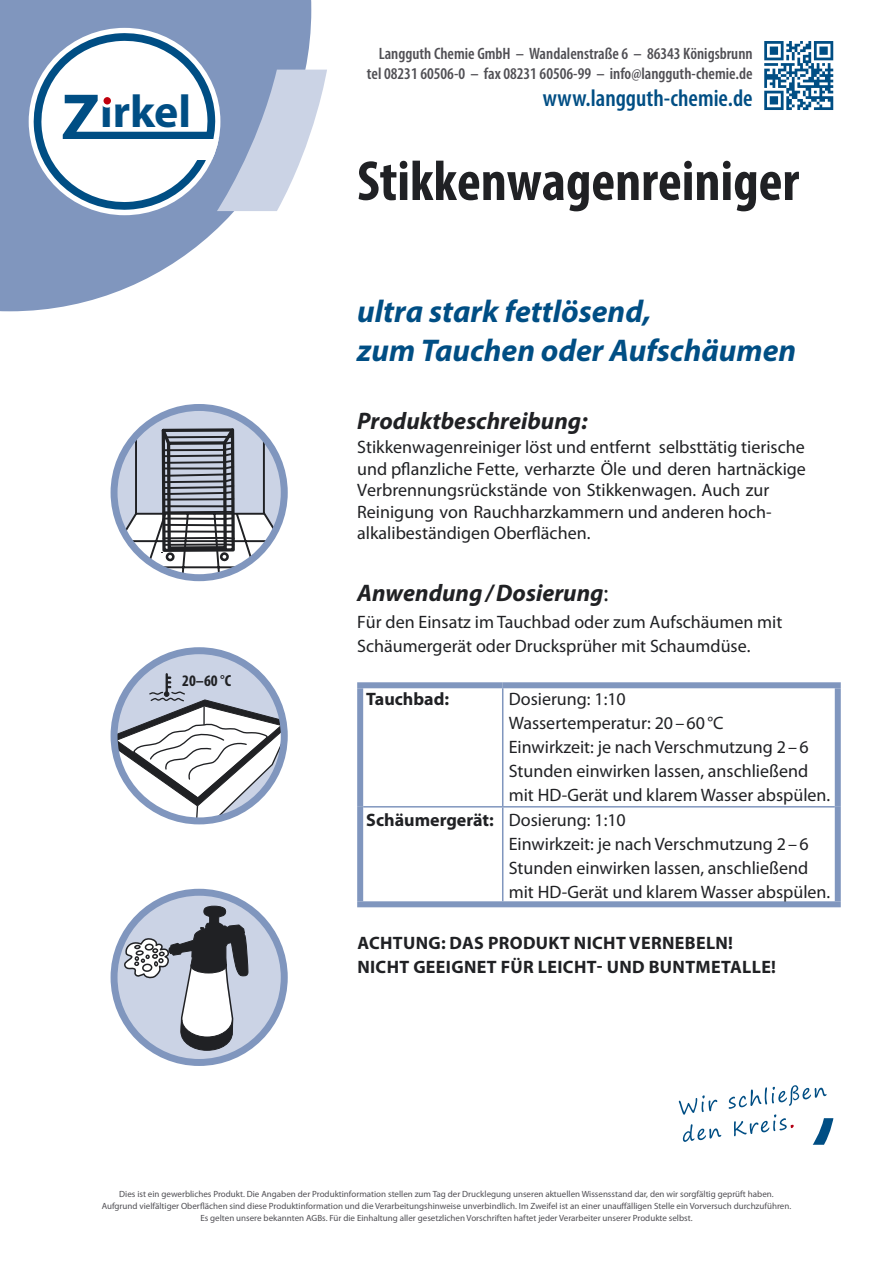
<style>
.page{position:relative;width:893px;height:1263px;background:#fff}
.page>*{position:absolute;margin:0;border:0;box-sizing:border-box;transform-origin:0 0}
.t1{font:700 condensed 56.85px "Myriad Pro";color:#202124}
.t2{font:700 45.9px "Myriad Pro";color:#004e84}
.t3{font:italic 700 31.5px/39px "Myriad Pro";color:#004e84}
.t4{font:italic 700 24px "Myriad Pro";color:#202124}
.t5{font:600 condensed 24px "Myriad Pro";color:#004e84}
.t6{font:18px/24px "Myriad Pro";color:#202124}
.t7{font:700 18px "Myriad Pro";letter-spacing:.02em;color:#202124}
.t8{font:700 18px "Myriad Pro";color:#202124}
.t9{font:600 condensed 16.5px "Myriad Pro";color:#504f54}
.t10{font:700 condensed 16.05px "Myriad Pro";color:#202124}
.t11{font:9px "Myriad Pro";color:#504f54}
.s1{font-weight:400;font-style:normal}
</style>
<div class="page">
<svg style="left:114px;top:407px;width:170px;height:171px"></svg>
<div style="left:111px;top:404px;width:177px;height:177px;border:7px solid #8096be;border-radius:50%"></div>
<svg style="left:114px;top:651px;width:170px;height:170px;background:#bfc9de"></svg>
<div style="left:166px;top:673px;width:2px;height:21px;border:1px solid #202124"></div>
<svg style="left:114px;top:674px;width:170px;height:147px"></svg>
<div style="left:111px;top:647px;width:177px;height:177px;border:7px solid #8096be;border-radius:50%"></div>
<svg style="left:114px;top:892px;width:170px;height:170px;background:#bec8de"></svg>
<svg style="left:124px;top:906px;width:124px;height:145px"></svg>
<div style="left:111px;top:889px;width:177px;height:177px;border:7px solid #8096be;border-radius:50%"></div>
<div style="left:357px;top:682px;width:146px;height:6px;background:#8096be"></div>
<div style="left:357px;top:688px;width:6px;height:119px;background:#8096be"></div>
<div style="left:503px;top:682px;width:338px;height:6px;background:#8096be"></div>
<div style="left:835px;top:688px;width:6px;height:119px;background:#8096be"></div>
<div style="left:357px;top:807px;width:6px;height:94px;background:#8096be"></div>
<div style="left:835px;top:807px;width:6px;height:94px;background:#8096be"></div>
<div style="left:357px;top:901px;width:484px;height:6px;background:#8096be"></div>
<hr style="left:502px;top:688px;width:1px;height:118px;background:#8096be">
<hr style="left:363px;top:806px;width:472px;height:1px;background:#8096be">
<hr style="left:502px;top:807px;width:1px;height:94px;background:#8096be">
<svg style="left:0;top:0;width:311px;height:311px;fill:#8096be"></svg>
<svg style="left:34px;top:33px;width:293px;height:178px"></svg>
<svg style="left:679px;top:1095px;width:38px;height:20px"></svg>
<svg style="left:683px;top:1124px;width:38px;height:18px"></svg>
<svg style="left:729px;top:1085px;width:104px;height:60px"></svg>
<svg style="left:764px;top:41px;width:69px;height:69px"></svg>
<p class="t2" style="left:100px;top:86px;width:93px">irkel</p>
<p class="t10" style="left:182px;top:672px;width:51px">20–60 °C</p>
<p class="t9" style="left:379px;top:45px;width:375px">Langguth Chemie GmbH – Wandalenstraße 6 – 86343 Königsbrunn</p>
<p class="t9" style="left:367px;top:64px;width:387px">tel 08231 60506-0 – fax 08231 60506-99 – info@langguth-chemie.de</p>
<p class="t5" style="left:543px;top:85px;width:211px">www.langguth-chemie.de</p>
<p class="t1" style="left:357px;top:146px;width:443px">Stikkenwagenreiniger</p>
<p class="t3" style="left:357px;top:292px;width:440px">ultra stark fettlösend,<br>zum Tauchen oder Aufschäumen</p>
<p class="t4" style="left:357px;top:407px;width:232px">Produktbeschreibung:</p>
<p class="t6" style="left:357px;top:436px;width:450px;line-height:21.6px">Stikkenwagenreiniger löst und entfernt selbsttätig tierische und pflanzliche Fette, verharzte Öle und deren hartnäckige Verbrennungsrückstände von Stikkenwagen. Auch zur Reinigung von Rauchharzkammern und anderen hoch&shy;alkalibeständigen Oberflächen.</p>
<p class="t4" style="left:357px;top:580px;width:253px">Anwendung / Dosierung<span class="s1">:</span></p>
<p class="t6" style="left:357px;top:610px;width:427px">Für den Einsatz im Tauchbad oder zum Aufschäumen mit<br>Schäumergerät oder Drucksprüher mit Schaumdüse.</p>
<p class="t8" style="left:366px;top:689px;width:85px">Tauchbad:</p>
<p class="t6" style="left:509px;top:687px;width:119px">Dosierung: 1:10</p>
<p class="t6" style="left:509px;top:711px;width:216px">Wassertemperatur: 20 – 60 °C</p>
<p class="t6" style="left:509px;top:735px;width:323px">Einwirkzeit: je nach Verschmutzung 2 – 6<br>Stunden einwirken lassen, anschließend mit HD-Gerät und klarem Wasser abspülen.</p>
<p class="t8" style="left:366px;top:810px;width:129px">Schäumergerät:</p>
<p class="t6" style="left:509px;top:809px;width:119px">Dosierung: 1:10</p>
<p class="t6" style="left:509px;top:833px;width:323px">Einwirkzeit: je nach Verschmutzung 2 – 6<br>Stunden einwirken lassen, anschließend mit HD-Gerät und klarem Wasser abspülen.</p>
<p class="t7" style="left:357px;top:933px;width:377px">ACHTUNG: DAS PRODUKT NICHT VERNEBELN!</p>
<p class="t7" style="left:357px;top:957px;width:420px">NICHT GEEIGNET FÜR LEICHT- UND BUNTMETALLE!</p>
<p class="t11" style="left:119px;top:1189px;width:656px">Dies ist ein gewerbliches Produkt. Die Angaben der Produktinformation stellen zum Tag der Drucklegung unseren aktuellen Wissensstand dar, den wir sorgfältig geprüft haben.</p>
<p class="t11" style="left:102px;top:1201px;width:691px">Aufgrund vielfältiger Oberflächen sind diese Produktinformation und die Verarbeitungshinweise unverbindlich. Im Zweifel ist an einer unauffälligen Stelle ein Vorversuch durchzuführen.</p>
<p class="t11" style="left:200px;top:1213px;width:494px">Es gelten unsere bekannten AGBs. Für die Einhaltung aller gesetzlichen Vorschriften haftet jeder Verarbeiter unserer Produkte selbst.</p>
</div>
